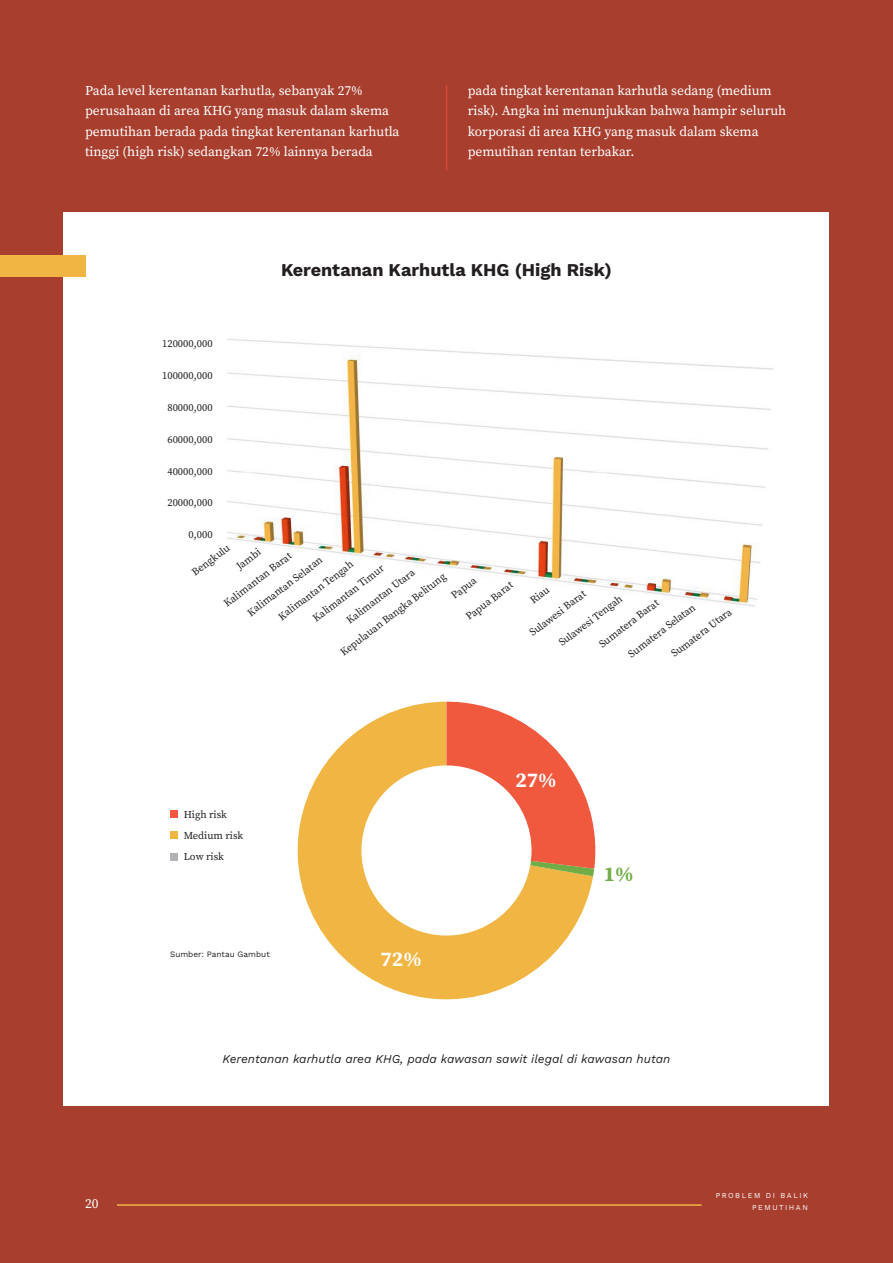
<style>
.page{position:relative;width:893px;height:1263px;background:#a73e2e}
.page>*{position:absolute;margin:0;border:0;box-sizing:border-box;transform-origin:0 0}
.Bodycopy{font:700 21px "Source Serif Pro";color:#fff}
.Bodycopy-2{font:700 21px "Source Serif Pro";color:#70ad46}
.Bodycopy-3{font:700 18px "Work Sans";color:#231f20}
.Bodycopy-4{font:13.5px/20.2px "Source Serif Pro";color:#fff}
.Bodycopy-5{font:italic 12px "Work Sans";color:#231f20}
.Bodycopy-6{font:10.5px "Source Serif Pro";color:#231f20}
.Bodycopy-7{font:8.25px "Work Sans";color:#231f20}
.t1{font:7.5px/12px "Work Sans";letter-spacing:.2em;color:#fff;text-align:right}
</style>
<div class="page">
<div style="left:64px;top:213px;width:765px;height:893px;background:#fff"></div>
<img style="left:227px;top:339px;width:546px;height:268px">
<svg style="left:297px;top:702px;width:296px;height:298px;fill:#f1b543"></svg>
<svg style="left:446px;top:702px;width:149px;height:174px"></svg>
<div style="left:361px;top:765px;width:170px;height:170px;background:#fff;border-radius:50%"></div>
<div style="left:170px;top:810px;width:7px;height:8px;background:#f0593e"></div>
<div style="left:170px;top:853px;width:7px;height:7px;background:#b1b2b6"></div>
<div style="left:170px;top:832px;width:7px;height:7px;background:#f1b543"></div>
<hr style="left:117px;top:1204px;width:585px;height:2px;background:#f1b543">
<div style="left:0;top:255px;width:85px;height:21px;background:#f1b543"></div>
<hr style="left:446px;top:85px;width:1px;height:85px;background:#ef4d35">
<p class="Bodycopy-4" style="left:85px;top:80px;width:316px">Pada level kerentanan karhutla, sebanyak 27% perusahaan di area KHG yang masuk dalam skema pemutihan berada pada tingkat kerentanan karhutla tinggi (high risk) sedangkan 72% lainnya berada</p>
<p class="Bodycopy-4" style="left:468px;top:80px;width:320px">pada tingkat kerentanan karhutla sedang (medium risk). Angka ini menunjukkan bahwa hampir seluruh korporasi di area KHG yang masuk dalam skema pemutihan rentan terbakar.</p>
<p class="Bodycopy-6" style="left:162px;top:336px;width:52px">120000,000</p>
<p class="Bodycopy-6" style="left:162px;top:368px;width:52px">100000,000</p>
<p class="Bodycopy-6" style="left:167px;top:400px;width:47px">80000,000</p>
<p class="Bodycopy-6" style="left:167px;top:432px;width:47px">60000,000</p>
<p class="Bodycopy-6" style="left:167px;top:464px;width:47px">40000,000</p>
<p class="Bodycopy-6" style="left:167px;top:496px;width:47px">20000,000</p>
<p class="Bodycopy-6" style="left:188px;top:528px;width:26px">0,000</p>
<p class="Bodycopy-3" style="left:281px;top:257px;width:332px">Kerentanan Karhutla KHG (High Risk)</p>
<p class="Bodycopy-6" style="left:189px;top:568px;width:46px;rotate:-37deg">Bengkulu</p>
<p class="Bodycopy-6" style="left:233px;top:561px;width:29px;rotate:-37deg">Jambi</p>
<p class="Bodycopy-6" style="left:221px;top:598px;width:84px;rotate:-37deg">Kalimantan Barat</p>
<p class="Bodycopy-6" style="left:244px;top:608px;width:93px;rotate:-37deg">Kalimantan Selatan</p>
<p class="Bodycopy-6" style="left:275px;top:612px;width:93px;rotate:-37deg">Kalimantan Tengah</p>
<p class="Bodycopy-6" style="left:310px;top:613px;width:88px;rotate:-37deg">Kalimantan Timur</p>
<p class="Bodycopy-6" style="left:343px;top:615px;width:84px;rotate:-37deg">Kalimantan Utara</p>
<p class="Bodycopy-6" style="left:337px;top:647px;width:131px;rotate:-37deg">Kepulauan Bangka Belitung</p>
<p class="Bodycopy-6" style="left:448px;top:591px;width:30px;rotate:-37deg">Papua</p>
<p class="Bodycopy-6" style="left:463px;top:612px;width:58px;rotate:-37deg">Papua Barat</p>
<p class="Bodycopy-6" style="left:527px;top:595px;width:23px;rotate:-37deg">Riau</p>
<p class="Bodycopy-6" style="left:526px;top:628px;width:69px;rotate:-37deg">Sulawesi Barat</p>
<p class="Bodycopy-6" style="left:556px;top:638px;width:78px;rotate:-37deg">Sulawesi Tengah</p>
<p class="Bodycopy-6" style="left:596px;top:639px;width:74px;rotate:-37deg">Sumatera Barat</p>
<p class="Bodycopy-6" style="left:625px;top:649px;width:83px;rotate:-37deg">Sumatera Selatan</p>
<p class="Bodycopy-6" style="left:668px;top:649px;width:74px;rotate:-37deg">Sumatera Utara</p>
<p class="Bodycopy-6" style="left:184px;top:807px;width:45px">High risk</p>
<p class="Bodycopy-6" style="left:184px;top:828px;width:61px">Medium risk</p>
<p class="Bodycopy-6" style="left:184px;top:850px;width:42px">Low risk</p>
<p class="Bodycopy-7" style="left:170px;top:948px;width:101px">Sumber: Pantau Gambut</p>
<p class="Bodycopy" style="left:381px;top:945px;width:43px">72%</p>
<p class="Bodycopy" style="left:515px;top:765px;width:43px">27%</p>
<p class="Bodycopy-2" style="left:604px;top:860px;width:31px">1%</p>
<p class="Bodycopy-5" style="left:223px;top:1050px;width:449px">Kerentanan karhutla area KHG, pada kawasan sawit ilegal di kawasan hutan</p>
<p class="Bodycopy-4" style="left:85px;top:1194px;width:15px">20</p>
<p class="t1" style="left:716px;top:1189px;width:94px">PROBLEM DI BALIK<br>PEMUTIHAN</p>
</div>
